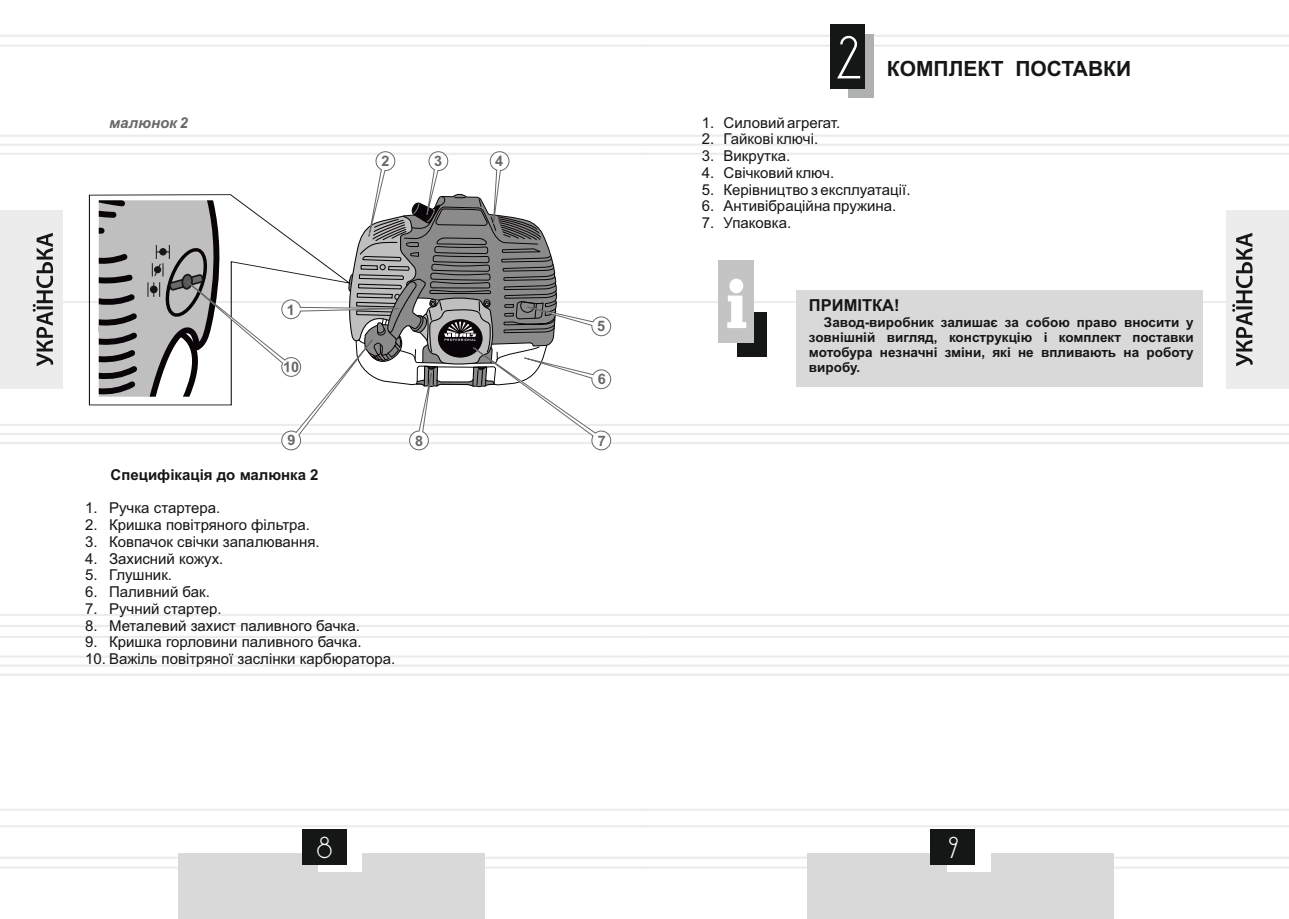
<style>
.page{position:relative;width:1289px;height:919px;background:#fff}
.page>*{position:absolute;margin:0;border:0;box-sizing:border-box;transform-origin:0 0}
.t1{font:52.5px "DS Standart Cyr";color:#fff}
.t2{font:26.25px "DS Standart Cyr";color:#fff}
.t3{font:700 21px "Arial";color:#151616}
.t4{font:700 16.5px "Arial";color:#151616}
.t5{font:15px "Arial";color:#151616}
.t6{font:700 15px "Arial";color:#151616}
.t7{font:italic 700 15px "Arial";color:#676767}
.t8{font:700 14.4px "Arial";color:#676767}
.t9{font:700 13.5px/15.1px "Arial";color:#151616;text-align:justify}
</style>
<div class="page">
<hr style="left:644px;top:135px;width:644px;height:2px;background:#ececec">
<hr style="left:644px;top:614px;width:644px;height:2px;background:#ececec">
<hr style="left:644px;top:635px;width:644px;height:3px;background:#ececec">
<hr style="left:644px;top:655px;width:644px;height:2px;background:#ececec">
<hr style="left:644px;top:673px;width:644px;height:2px;background:#ececec">
<hr style="left:644px;top:856px;width:644px;height:2px;background:#ececec">
<hr style="left:644px;top:866px;width:644px;height:2px;background:#ececec">
<hr style="left:644px;top:35px;width:644px;height:2px;background:#ececec">
<hr style="left:644px;top:45px;width:644px;height:2px;background:#ececec">
<hr style="left:644px;top:808px;width:644px;height:2px;background:#ececec">
<hr style="left:644px;top:825px;width:644px;height:2px;background:#ececec">
<hr style="left:0;top:135px;width:644px;height:2px;background:#ececec">
<hr style="left:0;top:614px;width:644px;height:2px;background:#ececec">
<hr style="left:0;top:625px;width:1288px;height:2px;background:#ececec">
<hr style="left:0;top:635px;width:644px;height:3px;background:#ececec">
<hr style="left:0;top:655px;width:644px;height:2px;background:#ececec">
<hr style="left:0;top:664px;width:1288px;height:3px;background:#f1f1f1">
<hr style="left:0;top:673px;width:644px;height:2px;background:#ececec">
<hr style="left:0;top:856px;width:644px;height:2px;background:#ececec">
<hr style="left:0;top:866px;width:644px;height:2px;background:#ececec">
<hr style="left:0;top:35px;width:644px;height:2px;background:#ececec">
<hr style="left:0;top:45px;width:644px;height:2px;background:#ececec">
<hr style="left:0;top:808px;width:644px;height:2px;background:#ececec">
<hr style="left:0;top:825px;width:644px;height:2px;background:#ececec">
<div style="left:178px;top:853px;width:307px;height:65px;background:#d9d9da"></div>
<div style="left:318px;top:832px;width:44px;height:39px;background:#fff"></div>
<div style="left:301px;top:829px;width:45px;height:36px;background:#151616"></div>
<div style="left:807px;top:853px;width:306px;height:65px;background:#d9d9da"></div>
<div style="left:946px;top:832px;width:44px;height:39px;background:#fff"></div>
<div style="left:930px;top:829px;width:45px;height:36px;background:#151616"></div>
<div style="left:848px;top:34px;width:25px;height:64px;background:#afb0b0"></div>
<div style="left:830px;top:24px;width:35px;height:64px;background:#151616"></div>
<svg style="left:0;top:144px;width:1288px;height:306px"></svg>
<p class="t7" style="left:109px;top:117px;width:80px">малюнок 2</p>
<p class="t8" style="left:287px;top:304px;width:10px">1</p>
<p class="t8" style="left:283px;top:362px;width:18px">10</p>
<p class="t8" style="left:381px;top:155px;width:10px">2</p>
<p class="t8" style="left:434px;top:155px;width:10px">3</p>
<p class="t8" style="left:495px;top:156px;width:10px">4</p>
<p class="t8" style="left:597px;top:321px;width:10px">5</p>
<p class="t8" style="left:597px;top:374px;width:10px">6</p>
<p class="t8" style="left:287px;top:435px;width:10px">9</p>
<p class="t8" style="left:415px;top:435px;width:10px">8</p>
<p class="t8" style="left:597px;top:435px;width:10px">7</p>
<p class="t6" style="left:111px;top:468px;width:209px">Специфікація до малюнка 2</p>
<p class="t5" style="left:85px;top:502px;width:137px">1. Ручка стартера.</p>
<p class="t5" style="left:85px;top:519px;width:226px">2. Кришка повітряного фільтра.</p>
<p class="t5" style="left:85px;top:536px;width:236px">3. Ковпачок свічки запалювання.</p>
<p class="t5" style="left:85px;top:552px;width:140px">4. Захисний кожух.</p>
<p class="t5" style="left:85px;top:569px;width:88px">5. Глушник.</p>
<p class="t5" style="left:85px;top:586px;width:126px">6. Паливний бак.</p>
<p class="t5" style="left:85px;top:603px;width:138px">7. Ручний стартер.</p>
<p class="t5" style="left:85px;top:619px;width:276px">8. Металевий захист паливного бачка.</p>
<p class="t5" style="left:85px;top:636px;width:278px">9. Кришка горловини паливного бачка.</p>
<p class="t5" style="left:85px;top:653px;width:312px">10. Важіль повітряної заслінки карбюратора.</p>
<h1 class="t1" style="left:836px;top:36px;width:27px">2</h1>
<h3 class="t3" style="left:887px;top:60px;width:246px">КОМПЛЕКТ ПОСТАВКИ</h3>
<p class="t5" style="left:702px;top:117px;width:140px">1. Силовий агрегат.</p>
<p class="t5" style="left:702px;top:133px;width:118px">2. Гайкові ключі.</p>
<p class="t5" style="left:702px;top:150px;width:90px">3. Викрутка.</p>
<p class="t5" style="left:702px;top:167px;width:134px">4. Свічковий ключ.</p>
<p class="t5" style="left:702px;top:184px;width:210px">5. Керівництво з експлуатації.</p>
<p class="t5" style="left:702px;top:200px;width:196px">6. Антивібраційна пружина.</p>
<p class="t5" style="left:702px;top:217px;width:91px">7. Упаковка.</p>
<p class="t4" style="left:809px;top:299px;width:92px">ПРИМІТКА!</p>
<p class="t9" style="left:809px;top:316px;width:386px;text-indent:15px">Завод-виробник залишає за собою право вносити у зовнішній вигляд, конструкцію і комплект поставки мотобура незначні зміни, які не впливають на роботу виробу.</p>
<h2 class="t2" style="left:317px;top:836px;width:17px">8</h2>
<h2 class="t2" style="left:948px;top:836px;width:11px">9</h2>
</div>
